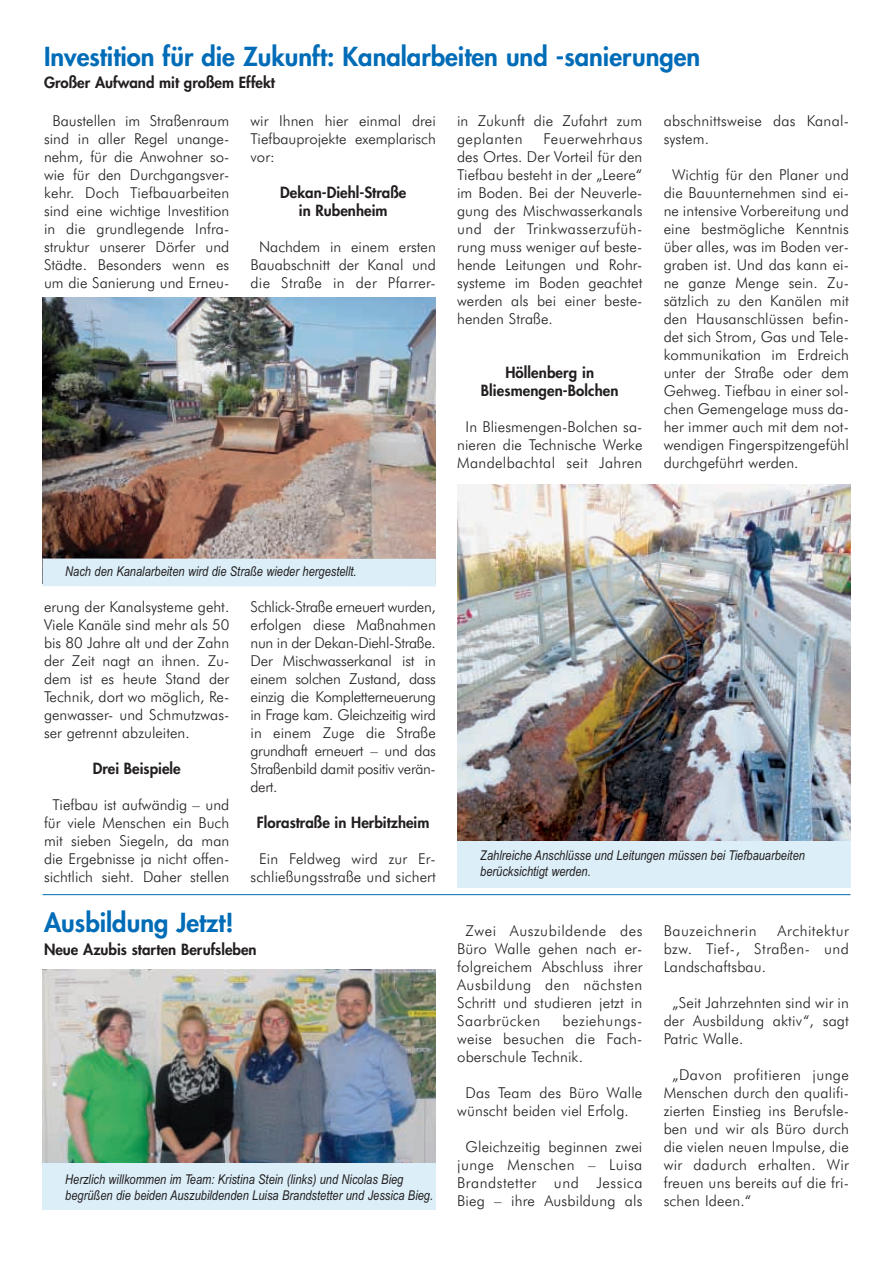
<style>
.page{position:relative;width:893px;height:1263px;background:#fff}
.page>*{position:absolute;margin:0;border:0;box-sizing:border-box;transform-origin:0 0}
.t1{font:800 25.5px "Futura";color:#006cb7}
.t2{font:300 15px/18px "Futura BT";letter-spacing:.005em;color:#231f20;text-align:justify}
.t3{font:800 15px/18px "Futura";color:#231f20;text-align:center}
.t4{font:300 15px "Futura BT";letter-spacing:.035em;color:#231f20}
.t5{font:italic 13.5px/15.8px "Arial Narrow";color:#231f20}
</style>
<div class="page">
<hr style="left:43px;top:894px;width:807px;height:1px;background:#006cb7">
<img style="left:43px;top:297px;width:393px;height:261px">
<div style="left:42px;top:558px;width:394px;height:28px;background:#dceff8"></div>
<img style="left:43px;top:969px;width:392px;height:194px">
<img style="left:458px;top:485px;width:393px;height:356px">
<div style="left:458px;top:841px;width:393px;height:46px;background:#dceff8"></div>
<div style="left:43px;top:1163px;width:393px;height:47px;background:#dceff8"></div>
<h1 class="t1" style="left:44px;top:44px;width:658px">Investition für die Zukunft: Kanalarbeiten und -sanierungen</h1>
<p class="t3" style="left:44px;top:75px;width:233px">Großer Aufwand mit großem Effekt</p>
<p class="t2" style="left:44px;top:113px;width:187px;text-align:center">Baustellen im Straßenraum sind in aller Regel unange&shy;nehm, für die Anwohner so&shy;wie für den Durchgangsver&shy;kehr. Doch Tiefbauarbeiten sind eine wichtige Investition in die grundlegende Infra&shy;struktur unserer Dörfer und<br>Städte. Besonders wenn es um die Sanierung und Erneu-</p>
<p class="t2" style="left:251px;top:113px;width:187px">wir Ihnen hier einmal drei Tiefbauprojekte exemplarisch vor:</p>
<p class="t3" style="left:280px;top:185px;width:128px">Dekan-Diehl-Straße in Rubenheim</p>
<p class="t2" style="left:251px;top:239px;width:187px;text-align:center">Nachdem in einem ersten<br>Bauabschnitt der Kanal und die Straße in der Pfarrer-</p>
<p class="t2" style="left:457px;top:113px;width:187px">in Zukunft die Zufahrt zum geplanten</p>
<p class="t2" style="left:457px;top:131px;width:187px;text-indent:86px">Feuerwehrhaus des Ortes. Der Vorteil für den Tiefbau besteht in der „Leere“ im Boden. Bei der Neuverle&shy;gung des Mischwasserkanals und der Trinkwasserzufüh&shy;rung muss weniger auf beste&shy;hende Leitungen und Rohr&shy;systeme im Boden geachtet werden als bei einer beste&shy;henden Straße.</p>
<p class="t3" style="left:481px;top:365px;width:139px">Höllenberg in<br>Bliesmengen-Bolchen</p>
<p class="t2" style="left:457px;top:419px;width:187px;text-align:center">In Bliesmengen-Bolchen sa&shy;nieren die Technische Werke<br>Mandelbachtal seit Jahren</p>
<p class="t2" style="left:664px;top:113px;width:187px">abschnittsweise das Kanal&shy;system.</p>
<p class="t2" style="left:664px;top:167px;width:187px;text-indent:9px">Wichtig für den Planer und die Bauunternehmen sind ei&shy;ne intensive Vorbereitung und eine bestmögliche Kenntnis über alles, was im Boden ver&shy;graben ist. Und das kann ei&shy;ne ganze Menge sein. Zu&shy;sätzlich zu den Kanälen mit den Hausanschlüssen befin&shy;det sich Strom, Gas und Tele&shy;kommunikation im Erdreich unter der Straße oder dem Gehweg. Tiefbau in einer sol&shy;chen Gemengelage muss da&shy;her immer auch mit dem not&shy;wendigen Fingerspitzengefühl durchgeführt werden.</p>
<p class="t5" style="left:65px;top:565px;width:293px">Nach den Kanalarbeiten wird die Straße wieder hergestellt.</p>
<p class="t2" style="left:44px;top:599px;width:187px">erung der Kanalsysteme geht.<br>Viele Kanäle sind mehr als 50 bis 80 Jahre alt und der Zahn der Zeit nagt an ihnen. Zu&shy;dem ist es heute Stand der Technik, dort wo möglich, Re&shy;genwasser- und Schmutzwas&shy;ser getrennt abzuleiten.</p>
<p class="t3" style="left:93px;top:761px;width:89px">Drei Beispiele</p>
<p class="t2" style="left:44px;top:797px;width:187px;text-align:center">Tiefbau ist aufwändig – und für viele Menschen ein Buch mit sieben Siegeln, da man die Ergebnisse ja nicht offen&shy;sichtlich sieht. Daher stellen</p>
<p class="t2" style="left:251px;top:599px;width:187px">Schlick-Straße erneuert wurden, erfolgen diese Maßnahmen nun in der Dekan-Diehl-Straße.<br>Der Mischwasserkanal ist in einem solchen Zustand, dass einzig die Kompletterneuerung in Frage kam. Gleichzeitig wird in einem Zuge die Straße grundhaft erneuert – und das Straßenbild damit positiv verän&shy;dert.</p>
<p class="t3" style="left:257px;top:815px;width:174px">Florastraße in Herbitzheim</p>
<p class="t2" style="left:251px;top:851px;width:187px;text-align:center">Ein Feldweg wird zur Er&shy;schließungsstraße und sichert</p>
<h1 class="t1" style="left:44px;top:911px;width:191px">Ausbildung Jetzt!</h1>
<p class="t3" style="left:44px;top:941px;width:214px">Neue Azubis starten Berufsleben</p>
<p class="t5" style="left:65px;top:1173px;width:369px">Herzlich willkommen im Team: Kristina Stein (links) und Nicolas Bieg begrüßen die beiden Auszubildenden Luisa Brandstetter und Jessica Bieg.</p>
<p class="t5" style="left:480px;top:849px;width:326px">Zahlreiche Anschlüsse und Leitungen müssen bei Tiefbauarbeiten berücksichtigt werden.</p>
<p class="t2" style="left:457px;top:923px;width:187px;text-indent:9px">Zwei Auszubildende des Büro Walle gehen nach er&shy;folgreichem Abschluss ihrer Ausbildung den nächsten Schritt und studieren jetzt in Saarbrücken</p>
<p class="t2" style="left:457px;top:1013px;width:187px;text-indent:105px">beziehungs&shy;weise besuchen die Fach&shy;oberschule Technik.</p>
<p class="t2" style="left:457px;top:1085px;width:187px;text-indent:9px">Das Team des Büro Walle wünscht beiden viel Erfolg.</p>
<p class="t2" style="left:457px;top:1139px;width:187px;text-align:center">Gleichzeitig beginnen zwei junge Menschen – Luisa<br>Brandstetter und Jessica<br>Bieg – ihre Ausbildung als</p>
<p class="t2" style="left:664px;top:923px;width:187px;text-indent:114px">Architektur bzw. Tief-, Straßen- und Landschaftsbau.</p>
<p class="t2" style="left:664px;top:995px;width:187px;text-indent:9px">„Seit Jahrzehnten sind wir in der Ausbildung aktiv“, sagt Patric Walle.</p>
<p class="t2" style="left:664px;top:1067px;width:187px;text-indent:9px">„Davon profitieren junge Menschen durch den qualifi&shy;zierten Einstieg ins Berufsle&shy;ben und wir als Büro durch die vielen neuen Impulse, die wir dadurch erhalten. Wir freuen uns bereits auf die fri&shy;schen Ideen.“</p>
<p class="t4" style="left:664px;top:925px;width:95px">Bauzeichnerin</p>
</div>
